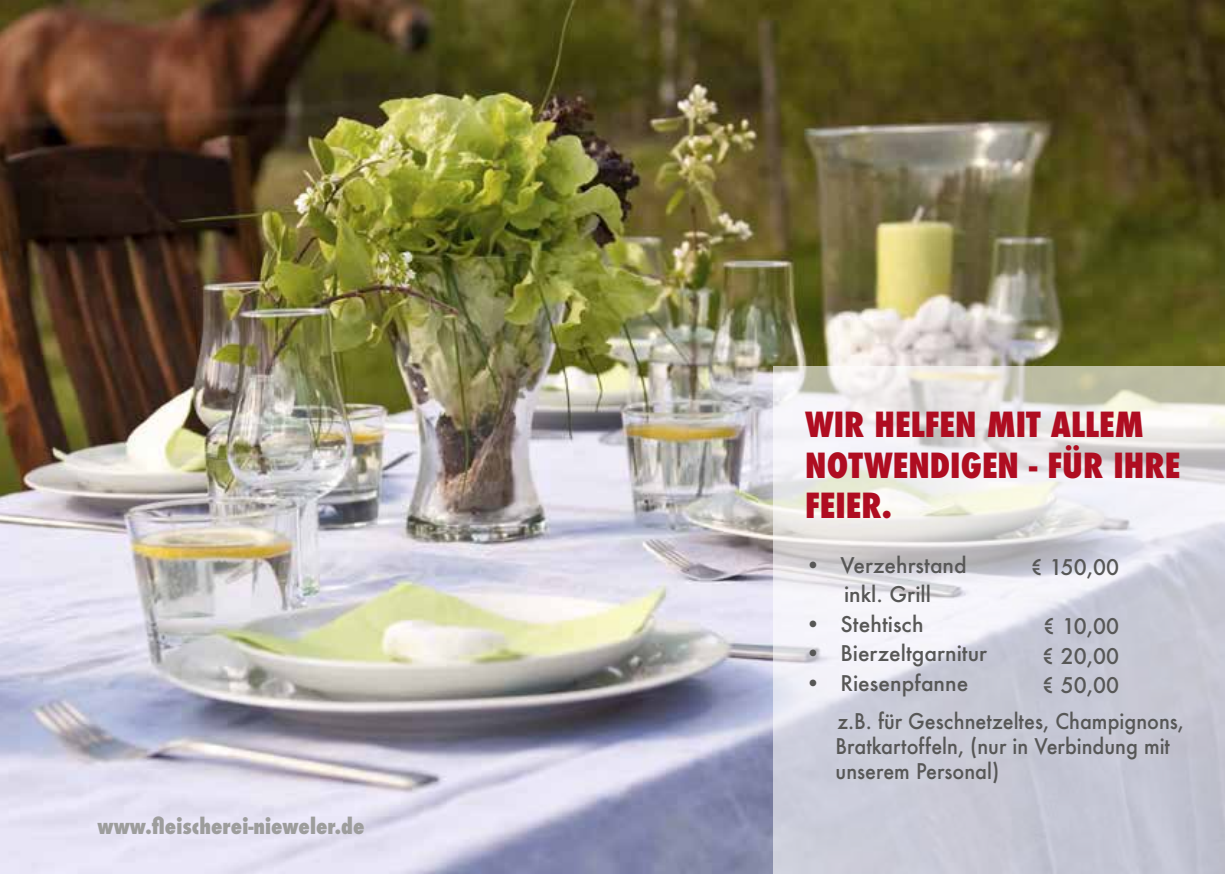
<style>
.page{position:relative;width:1225px;height:874px;background:#fff}
.page>*{position:absolute;margin:0;border:0;box-sizing:border-box;transform-origin:0 0}
.t1{font:800 condensed 33.6px/40.4px "Futura";color:#af0d21}
.t2{font:500 21px/29.4px "Futura";color:#575756;text-align:center}
.t3{font:500 21px/25.2px "Futura";color:#575756;scale:.94 1}
.t4{font:800 condensed 21px "Futura";color:#9d9d9c}
</style>
<div class="page">
<img style="left:0;top:0;width:1225px;height:873px">
<svg style="left:773px;top:366px;width:452px;height:507px"></svg>
<p class="t4" style="left:97px;top:811px;width:268px">www.fleischerei-nieweler.de</p>
<h1 class="t1" style="left:805px;top:404px;width:377px">WIR HELFEN MIT ALLEM<br>NOTWENDIGEN - FÜR IHRE<br>FEIER.</h1>
<p class="t2" style="left:805px;top:550px;width:163px">• Verzehrstand inkl. Grill</p>
<p class="t2" style="left:805px;top:608px;width:120px">• Stehtisch</p>
<p class="t2" style="left:805px;top:638px;width:183px">• Bierzeltgarnitur</p>
<p class="t2" style="left:837px;top:663px;width:348px;line-height:37.8px;text-align:left;text-indent:-32px">• Riesenpfanne<br>z.B. für Geschnetzeltes, Champignons,</p>
<p class="t3" style="left:835px;top:732px;width:357px">Bratkartoffeln, (nur in Verbindung mit unserem Personal)</p>
<p class="t2" style="left:1030px;top:552px;width:91px">€ 150,00</p>
<p class="t2" style="left:1041px;top:611px;width:79px;text-align:justify">€ 10,00 € 20,00 € 50,00</p>
</div>
